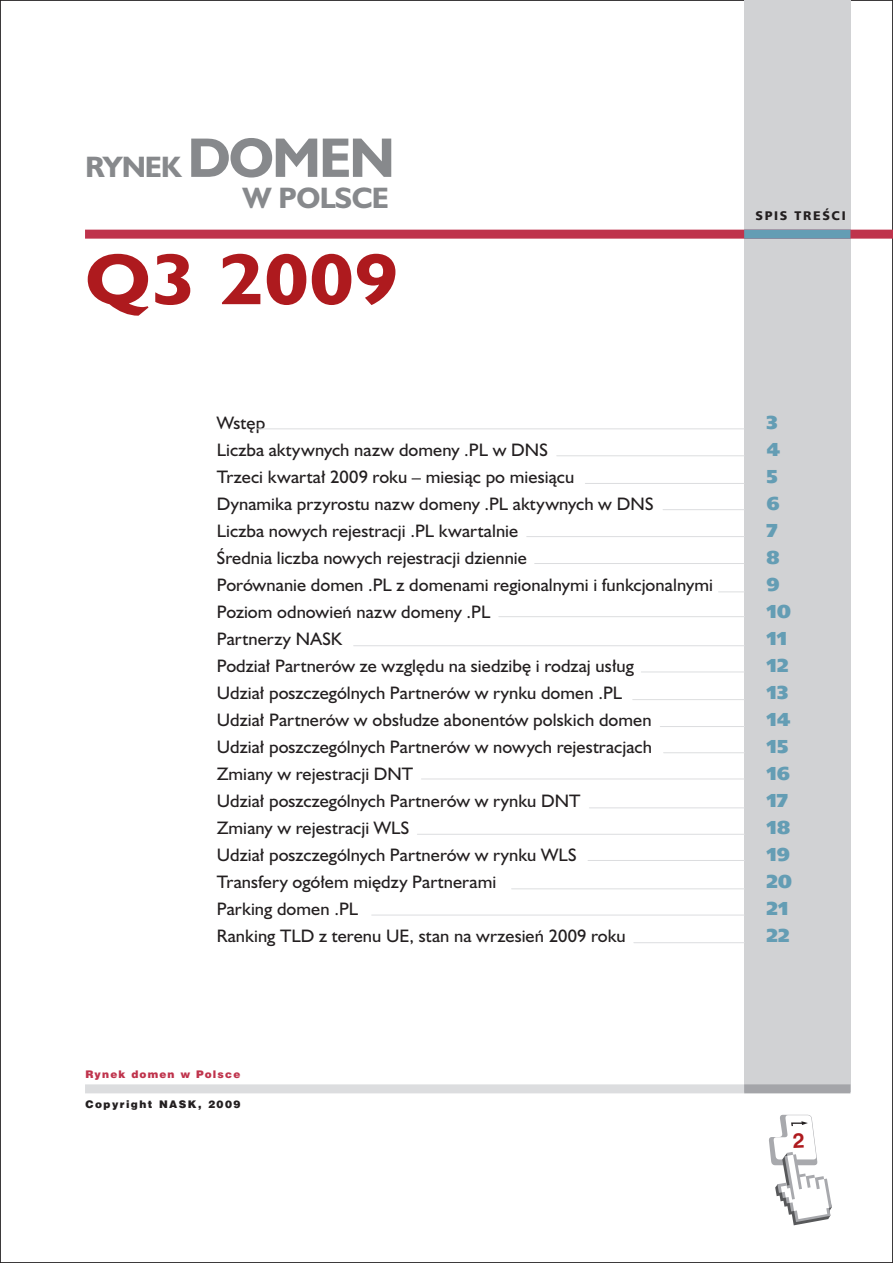
<style>
.page{position:relative;width:893px;height:1263px;background:#fff}
.page>*{position:absolute;margin:0;border:0;box-sizing:border-box;transform-origin:0 0}
.t1{font:700 66px "Humanst 521 PL";letter-spacing:.01em;color:#ae1a1e;scale:1.12 1}
.t2{font:700 27px/31.5px "Humanst 521 PL";letter-spacing:-.04em;color:#87898c;text-align:right}
.t3{font:18px "Humnst 777 X Blk PL";letter-spacing:.005em;color:#649db4}
.t4{font:16.5px "Humanst 521 PL";letter-spacing:.005em;color:#231f20}
.t5{font:12px "Humnst 777 Blk PL";letter-spacing:.14em;color:#231f20}
.t6{font:900 10.5px "Switzerland";letter-spacing:.14em;color:#231f20}
.t7{font:900 10.5px "Switzerland";letter-spacing:.11em;color:#bf334c}
.s1{font-size:51px}
</style>
<div class="page">
<div style="left:744px;top:0;width:106px;height:1092px;background:#d1d2d4"></div>
<div style="left:85px;top:230px;width:808px;height:9px;background:#bf334c"></div>
<div style="left:744px;top:230px;width:106px;height:9px;background:#649db4"></div>
<div style="left:85px;top:1084px;width:659px;height:9px;background:#dcdddf"></div>
<div style="left:744px;top:1084px;width:106px;height:9px;background:#a4a5a9"></div>
<svg style="left:718px;top:591px;width:26px;height:1px"></svg>
<hr style="left:257px;top:428px;width:487px;height:1px;background:#dcdddf">
<hr style="left:557px;top:455px;width:187px;height:1px;background:#dcdddf">
<hr style="left:585px;top:483px;width:159px;height:1px;background:#dcdddf">
<hr style="left:663px;top:509px;width:81px;height:1px;background:#dcdddf">
<hr style="left:527px;top:536px;width:217px;height:1px;background:#dcdddf">
<hr style="left:535px;top:563px;width:209px;height:1px;background:#dcdddf">
<hr style="left:499px;top:616px;width:246px;height:1px;background:#dcdddf">
<hr style="left:354px;top:645px;width:391px;height:1px;background:#dcdddf">
<hr style="left:641px;top:672px;width:104px;height:1px;background:#dcdddf">
<hr style="left:633px;top:699px;width:111px;height:1px;background:#dcdddf">
<hr style="left:660px;top:726px;width:85px;height:1px;background:#dcdddf">
<hr style="left:421px;top:779px;width:323px;height:1px;background:#dcdddf">
<hr style="left:589px;top:807px;width:155px;height:1px;background:#dcdddf">
<hr style="left:417px;top:834px;width:328px;height:1px;background:#dcdddf">
<hr style="left:588px;top:860px;width:157px;height:1px;background:#dcdddf">
<hr style="left:512px;top:888px;width:233px;height:1px;background:#dcdddf">
<hr style="left:372px;top:915px;width:372px;height:1px;background:#dcdddf">
<hr style="left:634px;top:942px;width:111px;height:1px;background:#dcdddf">
<hr style="left:664px;top:752px;width:81px;height:1px;background:#dcdddf">
<svg style="left:769px;top:1115px;width:63px;height:110px"></svg>
<p class="t2" style="left:85px;top:152px;width:311px">RYNEK <span class="s1">DOMEN<br></span>W POLSCE</p>
<p class="t1" style="left:85px;top:243px;width:282px">Q3 2009</p>
<p class="t5" style="left:755px;top:207px;width:92px">SPIS TREŚCI</p>
<p class="t4" style="left:217px;top:413px;width:50px">Wstęp</p>
<p class="t3" style="left:766px;top:410px;width:13px">3</p>
<p class="t4" style="left:217px;top:440px;width:333px">Liczba aktywnych nazw domeny .PL w DNS</p>
<p class="t3" style="left:766px;top:437px;width:16px">4</p>
<p class="t4" style="left:217px;top:467px;width:359px">Trzeci kwartał 2009 roku – miesiąc po miesiącu</p>
<p class="t3" style="left:766px;top:464px;width:13px">5</p>
<p class="t4" style="left:217px;top:494px;width:438px">Dynamika przyrostu nazw domeny .PL aktywnych w DNS</p>
<p class="t3" style="left:766px;top:491px;width:15px">6</p>
<p class="t4" style="left:217px;top:521px;width:303px">Liczba nowych rejestracji .PL kwartalnie</p>
<p class="t3" style="left:766px;top:518px;width:13px">7</p>
<p class="t4" style="left:217px;top:548px;width:312px">Średnia liczba nowych rejestracji dziennie</p>
<p class="t3" style="left:766px;top:545px;width:15px">8</p>
<p class="t4" style="left:217px;top:575px;width:497px">Porównanie domen .PL z domenami regionalnymi i funkcjonalnymi</p>
<p class="t3" style="left:766px;top:572px;width:15px">9</p>
<p class="t4" style="left:217px;top:602px;width:275px">Poziom odnowień nazw domeny .PL</p>
<p class="t3" style="left:766px;top:599px;width:26px">10</p>
<p class="t4" style="left:217px;top:629px;width:127px">Partnerzy NASK</p>
<p class="t3" style="left:766px;top:626px;width:23px">11</p>
<p class="t4" style="left:217px;top:656px;width:419px">Podział Partnerów ze względu na siedzibę i rodzaj usług</p>
<p class="t3" style="left:766px;top:653px;width:24px">12</p>
<p class="t4" style="left:217px;top:683px;width:407px">Udział poszczególnych Partnerów w rynku domen .PL</p>
<p class="t3" style="left:766px;top:680px;width:24px">13</p>
<p class="t4" style="left:217px;top:710px;width:436px">Udział Partnerów w obsłudze abonentów polskich domen</p>
<p class="t3" style="left:766px;top:707px;width:26px">14</p>
<p class="t4" style="left:217px;top:737px;width:437px">Udział poszczególnych Partnerów w nowych rejestracjach</p>
<p class="t3" style="left:766px;top:734px;width:24px">15</p>
<p class="t4" style="left:217px;top:764px;width:198px">Zmiany w rejestracji DNT</p>
<p class="t3" style="left:766px;top:761px;width:25px">16</p>
<p class="t4" style="left:217px;top:791px;width:365px">Udział poszczególnych Partnerów w rynku DNT</p>
<p class="t3" style="left:766px;top:788px;width:23px">17</p>
<p class="t4" style="left:217px;top:818px;width:194px">Zmiany w rejestracji WLS</p>
<p class="t3" style="left:766px;top:815px;width:25px">18</p>
<p class="t4" style="left:217px;top:845px;width:361px">Udział poszczególnych Partnerów w rynku WLS</p>
<p class="t3" style="left:766px;top:842px;width:25px">19</p>
<p class="t4" style="left:217px;top:872px;width:281px">Transfery ogółem między Partnerami</p>
<p class="t3" style="left:766px;top:869px;width:27px">20</p>
<p class="t4" style="left:217px;top:899px;width:143px">Parking domen .PL</p>
<p class="t3" style="left:766px;top:896px;width:24px">21</p>
<p class="t4" style="left:217px;top:926px;width:410px">Ranking TLD z terenu UE, stan na wrzesień 2009 roku</p>
<p class="t3" style="left:766px;top:923px;width:25px">22</p>
<p class="t7" style="left:85px;top:1068px;width:157px">Rynek domen w Polsce</p>
<p class="t6" style="left:85px;top:1098px;width:157px">Copyright NASK, 2009</p>
</div>
